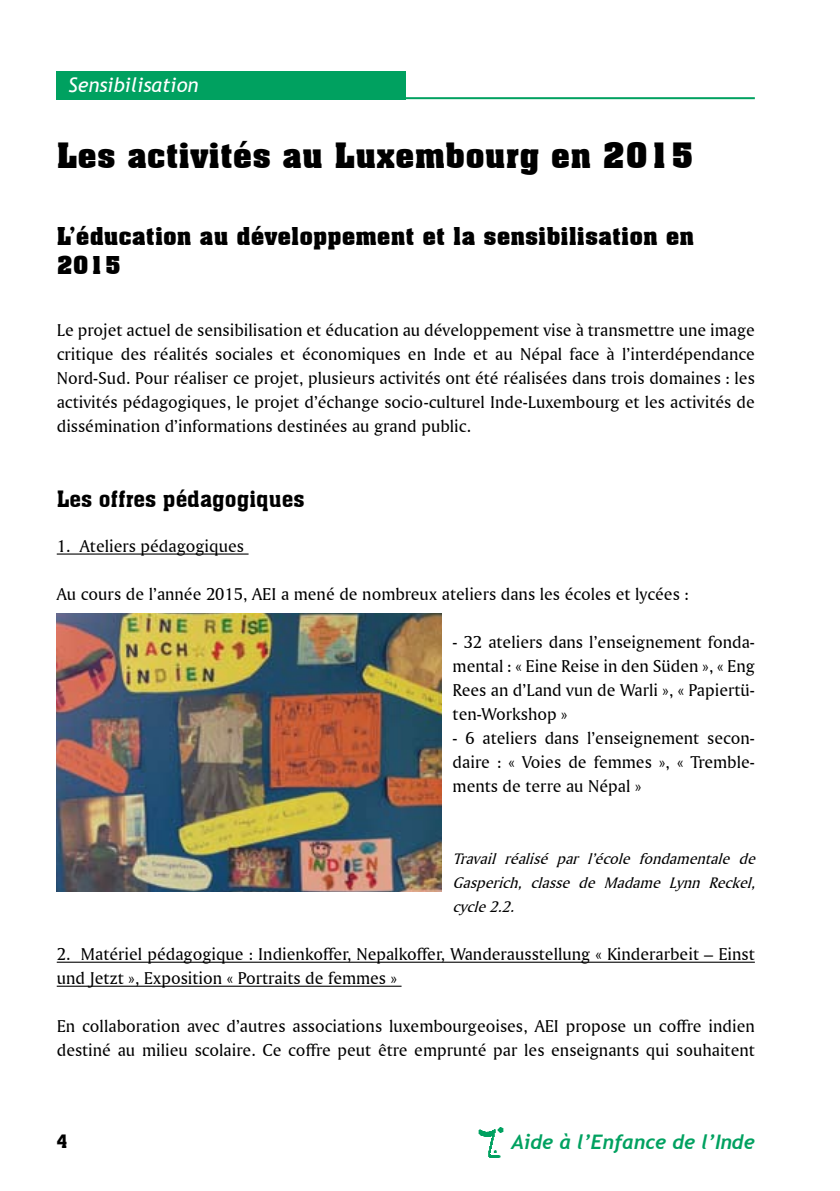
<style>
.page{position:relative;width:840px;height:1191px;background:#fff}
.page>*{position:absolute;margin:0;border:0;box-sizing:border-box;transform-origin:0 0}
.t1{font:700 34px "Aachen BT";color:#000}
.t2{font:700 24px/28.8px "Aachen BT";color:#000}
.t3{font:22px "Aachen BT";color:#000}
.t4{font:italic 700 20px "Trebuchet";color:#00a160}
.t5{font:italic 20px "Trebuchet MS";color:#fff}
.t6{font:18px/24px "Amerigo BT Roman A";color:#000;text-align:justify}
.t7{font:18px "Aachen BT";color:#000}
.t8{font:italic 16px/24px "Amerigo BT Roman A";color:#000;text-align:justify}
</style>
<div class="page">
<img style="left:478px;top:1127px;width:26px;height:31px">
<hr style="left:405px;top:97px;width:349px;height:2px;background:#00a160">
<div style="left:57px;top:71px;width:348px;height:28px;background:#00a160"></div>
<hr style="left:57px;top:553px;width:191px;height:1px;background:#000">
<hr style="left:57px;top:961px;width:697px;height:1px;background:#000">
<hr style="left:57px;top:985px;width:344px;height:1px;background:#000">
<img style="left:57px;top:613px;width:384px;height:278px">
<p class="t5" style="left:68px;top:73px;width:132px">Sensibilisation</p>
<h1 class="t1" style="left:57px;top:134px;width:638px">Les activités au Luxembourg en 2015</h1>
<h2 class="t2" style="left:57px;top:222px;width:638px">L’éducation au développement et la sensibilisation en<br>2015</h2>
<p class="t6" style="left:57px;top:318px;width:699px">Le projet actuel de sensibilisation et éducation au développement vise à transmettre une image critique des réalités sociales et économiques en Inde et au Népal face à l’interdépendance Nord-Sud. Pour réaliser ce projet, plusieurs activités ont été réalisées dans trois domaines : les activités pédagogiques, le projet d’échange socio-culturel Inde-Luxembourg et les activités de dissémination d’informations destinées au grand public.</p>
<p class="t3" style="left:57px;top:485px;width:249px">Les offres pédagogiques</p>
<p class="t6" style="left:57px;top:534px;width:189px">1. Ateliers pédagogiques</p>
<p class="t6" style="left:57px;top:582px;width:633px">Au cours de l’année 2015, AEI a mené de nombreux ateliers dans les écoles et lycées :</p>
<p class="t6" style="left:452px;top:630px;width:303px">- 32 ateliers dans l’enseignement fonda&shy;mental : « Eine Reise in den Süden », « Eng Rees an d’Land vun de Warli », « Papiertü&shy;ten-Workshop »</p>
<p class="t6" style="left:452px;top:726px;width:303px">- 6 ateliers dans l’enseignement secon&shy;daire : « Voies de femmes », « Tremble&shy;ments de terre au Népal »</p>
<p class="t8" style="left:452px;top:846px;width:308px">Travail réalisé par l’école fondamentale de Gasperich, classe de Madame Lynn Reckel, cycle2.2.</p>
<p class="t6" style="left:57px;top:942px;width:699px">2. Matériel pédagogique : Indienkoffer, Nepalkoffer, Wanderausstellung « Kinderarbeit – Einst und Jetzt », Exposition « Portraits de femmes »</p>
<p class="t6" style="left:57px;top:1014px;width:699px">En collaboration avec d’autres associations luxembourgeoises, AEI propose un coffre indien destiné au milieu scolaire. Ce coffre peut être emprunté par les enseignants qui souhaitent</p>
<p class="t7" style="left:57px;top:1130px;width:12px">4</p>
<p class="t4" style="left:511px;top:1129px;width:245px">Aide à l’Enfance de l’Inde</p>
</div>
